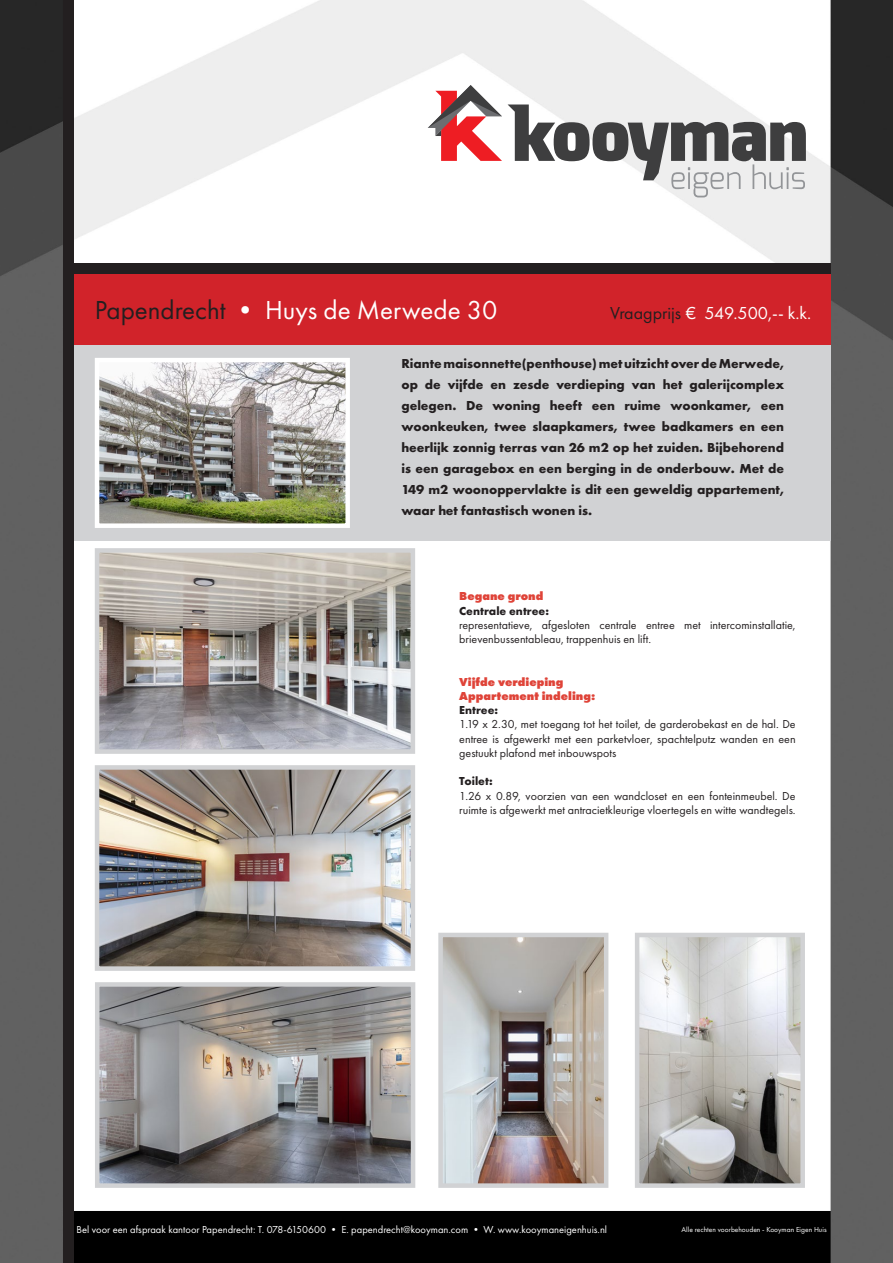
<style>
.page{position:relative;width:893px;height:1263px;background:#fff}
.page>*{position:absolute;margin:0;border:0;box-sizing:border-box;transform-origin:0 0}
.t1{font:27px "Futura PT";color:#fff}
.t2{font:18px "Futura PT";color:#fff}
.t3{font:700 13.5px/21px "Futura PT";color:#231f20;text-align:justify}
.t4{font:12px/14.2px "Futura PT";color:#231f20}
.t5{font:800 12px/14.2px "Futura PT";color:#df4338}
.t6{font:700 12px "Futura PT";color:#231f20}
.t7{font:10.5px "Futura PT";color:#fff}
.t8{font:7.5px "Futura PT";color:#fff}
.s1{color:#231f20}
</style>
<div class="page">
<img style="left:0;top:0;width:893px;height:1263px">
<div style="left:70px;top:269px;width:760px;height:78px;background:#d1232a"></div>
<div style="left:70px;top:345px;width:760px;height:196px;background:#d1d2d4"></div>
<div style="left:70px;top:264px;width:760px;height:10px;background:#231f20"></div>
<div style="left:63px;top:0;width:10px;height:1263px;background:#231f20"></div>
<img style="left:100px;top:363px;width:245px;height:160px">
<div style="left:95px;top:358px;width:255px;height:170px;border:4px solid #fff"></div>
<svg style="left:427px;top:85px;width:379px;height:112px"></svg>
<img style="left:100px;top:987px;width:310px;height:196px">
<div style="left:95px;top:982px;width:320px;height:206px;border:4px solid #d1d2d4"></div>
<img style="left:100px;top:770px;width:310px;height:196px">
<div style="left:95px;top:765px;width:320px;height:206px;border:4px solid #d1d2d4"></div>
<img style="left:100px;top:553px;width:310px;height:196px">
<div style="left:95px;top:548px;width:320px;height:206px;border:4px solid #d1d2d4"></div>
<img style="left:443px;top:938px;width:160px;height:245px">
<div style="left:438px;top:933px;width:170px;height:255px;border:4px solid #d1d2d4"></div>
<img style="left:640px;top:938px;width:160px;height:245px">
<div style="left:635px;top:933px;width:170px;height:255px;border:4px solid #d1d2d4"></div>
<h1 class="t1" style="left:95px;top:294px;width:404px"><span class="s1">Papendrecht</span> • Huys de Merwede 30</h1>
<h2 class="t2" style="left:610px;top:302px;width:203px"><span class="s1">Vraagprijs</span> € 549.500,-- k.k.</h2>
<p class="t3" style="left:401px;top:353px;width:384px">Riante maisonnette(penthouse) met uitzicht over de Merwede, op de vijfde en zesde verdieping van het galerijcomplex gelegen. De woning heeft een ruime woonkamer, een woonkeuken, twee slaapkamers, twee badkamers en een heerlijk zonnig terras van 26 m2 op het zuiden. Bijbehorend is een garagebox en een berging in de onderbouw. Met de 149 m2 woonoppervlakte is dit een geweldig appartement, waar het fantastisch wonen is.</p>
<p class="t5" style="left:459px;top:589px;width:86px">Begane grond</p>
<p class="t6" style="left:459px;top:603px;width:91px">Centrale entree:</p>
<p class="t4" style="left:459px;top:617px;width:338px">representatieve, afgesloten centrale entree met intercominstallatie, brievenbussentableau, trappenhuis en lift.</p>
<p class="t5" style="left:459px;top:674px;width:138px">Vijfde verdieping<br>Appartement indeling:</p>
<p class="t6" style="left:459px;top:702px;width:40px">Entree:</p>
<p class="t4" style="left:459px;top:717px;width:338px;text-align:justify">1.19 x 2.30, met toegang tot het toilet, de garderobekast en de hal. De entree is afgewerkt met een parketvloer, spachtelputz wanden en een gestuukt plafond met inbouwspots</p>
<p class="t6" style="left:459px;top:774px;width:35px">Toilet:</p>
<p class="t4" style="left:459px;top:788px;width:338px">1.26 x 0.89, voorzien van een wandcloset en een fonteinmeubel. De ruimte is afgewerkt met antracietkleurige vloertegels en witte wandtegels.</p>
<p class="t7" style="left:77px;top:1223px;width:532px">Bel voor een afspraak kantoor Papendrecht: T. 078-6150600 • E. papendrecht@kooyman.com • W. www.kooymaneigenhuis.nl</p>
<p class="t8" style="left:682px;top:1225px;width:146px">Alle rechten voorbehouden - Kooyman Eigen Huis</p>
</div>
